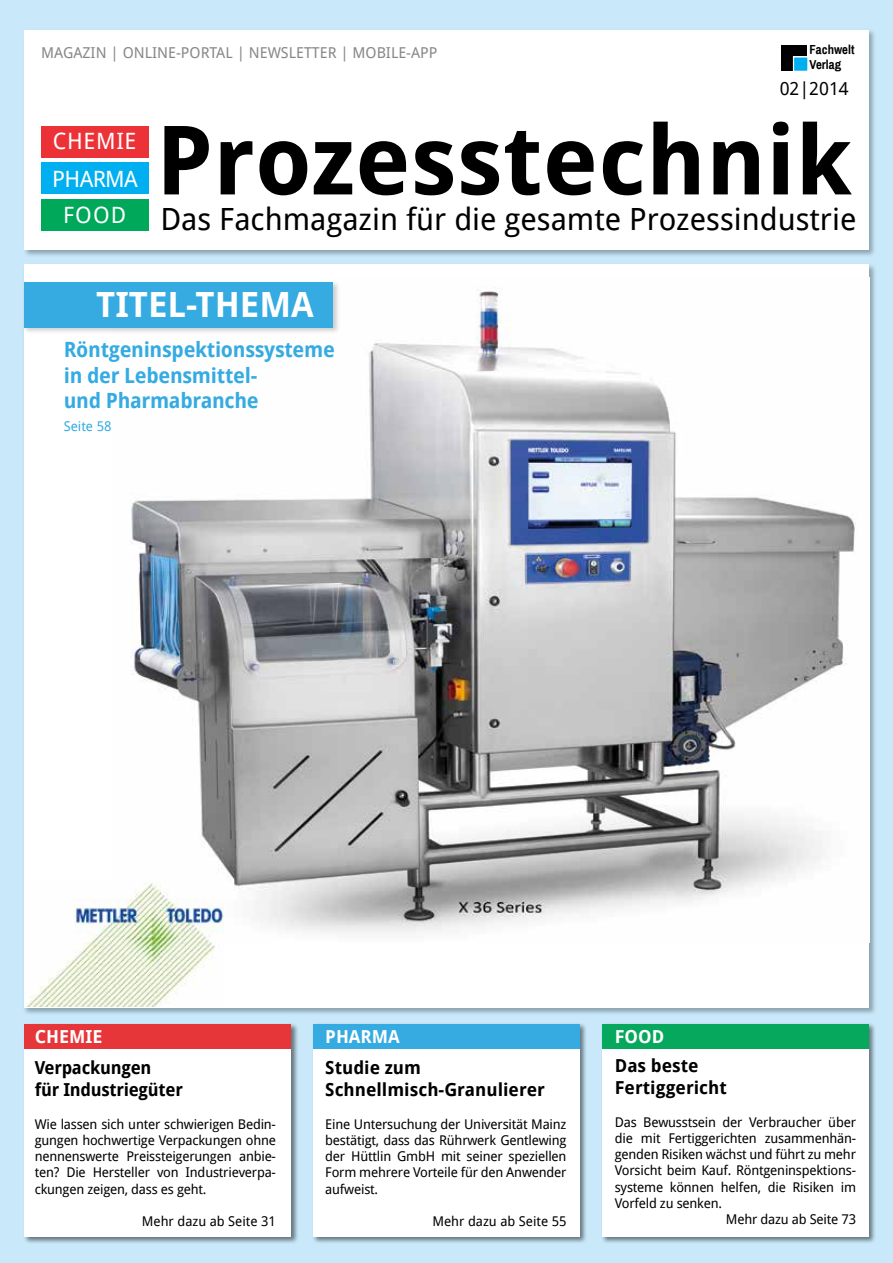
<style>
.page{position:relative;width:893px;height:1263px;background:#c9e9fb}
.page>*{position:absolute;margin:0;border:0;box-sizing:border-box;transform-origin:0 0}
.t1{font:700 95.85px "Droid Sans";color:#000}
.t2{font:700 34.8px "Droid Sans";color:#fff}
.t3{font:30.6px "Droid Sans";color:#000}
.t4{font:22.5px/37px "Droid Sans";letter-spacing:.03em;color:#fff;text-align:center}
.t5{font:700 21px/25.2px "Droid Sans";letter-spacing:-.015em;color:#35abe2}
.t6{font:700 17.85px/21.5px "Droid Sans";color:#000}
.t7{font:700 17.85px "Droid Sans";color:#fff}
.t8{font:17.85px "Droid Sans";color:#000}
.t9{font:15px "Droid Sans";color:#878787}
.t10{font:13.5px/16.2px "Droid Sans";letter-spacing:-.015em;color:#000;text-align:justify}
.t11{font:13.5px "Droid Sans";color:#35abe2}
.t12{font:700 12.75px/15.3px "Archivo Narrow";color:#000}
</style>
<div class="page">
<div style="left:23px;top:263px;width:854px;height:752px;background:#000;opacity:.3"></div>
<div style="left:24px;top:265px;width:845px;height:743px;background:#fff"></div>
<img style="left:130px;top:287px;width:726px;height:646px">
<div style="left:23px;top:28px;width:854px;height:229px;background:#000;opacity:.3"></div>
<div style="left:24px;top:30px;width:845px;height:220px;background:#fff"></div>
<div style="left:23px;top:1022px;width:276px;height:222px;background:#000;opacity:.5"></div>
<div style="left:24px;top:1024px;width:267px;height:213px;background:#fff"></div>
<div style="left:312px;top:1022px;width:275px;height:222px;background:#000;opacity:.5"></div>
<div style="left:313px;top:1024px;width:267px;height:213px;background:#fff"></div>
<div style="left:601px;top:1022px;width:276px;height:222px;background:#000;opacity:.5"></div>
<div style="left:602px;top:1024px;width:267px;height:213px;background:#fff"></div>
<div style="left:781px;top:45px;width:26px;height:26px;background:#000"></div>
<div style="left:793px;top:56px;width:16px;height:16px;background:#00afef;border:1px solid #fff"></div>
<div style="left:41px;top:126px;width:107px;height:32px;background:#ed3237"></div>
<div style="left:41px;top:162px;width:107px;height:32px;background:#00afef"></div>
<div style="left:41px;top:199px;width:107px;height:32px;background:#00a859"></div>
<div style="left:24px;top:1024px;width:267px;height:24px;background:#e73639"></div>
<div style="left:313px;top:1024px;width:267px;height:24px;background:#35abe2"></div>
<div style="left:602px;top:1024px;width:267px;height:24px;background:#06a85d"></div>
<img style="left:25px;top:882px;width:199px;height:125px">
<div style="left:23px;top:281px;width:318px;height:54px;background:#000;opacity:.2"></div>
<div style="left:24px;top:282px;width:309px;height:45px;background:#35abe2"></div>
<p class="t9" style="left:41px;top:43px;width:398px">MAGAZIN | ONLINE-PORTAL | NEWSLETTER | MOBILE-APP</p>
<p class="t12" style="left:809px;top:42px;width:46px">Fachwelt<br>Verlag</p>
<h3 class="t8" style="left:780px;top:76px;width:71px">02|2014</h3>
<h3 class="t4" style="left:52px;top:122px;width:87px">CHEMIE<br>PHARMA<br>FOOD</h3>
<h1 class="t1" style="left:156px;top:92px;width:697px">Prozesstechnik</h1>
<h3 class="t3" style="left:160px;top:197px;width:698px">Das Fachmagazin für die gesamte Prozessindustrie</h3>
<h2 class="t2" style="left:96px;top:279px;width:219px">TITEL-THEMA</h2>
<h3 class="t5" style="left:64px;top:337px;width:273px">Röntgeninspektionssysteme in der Lebensmittel-<br>und Pharmabranche</h3>
<p class="t11" style="left:64px;top:417px;width:49px">Seite 58</p>
<h3 class="t7" style="left:35px;top:1024px;width:69px">CHEMIE</h3>
<h3 class="t7" style="left:325px;top:1024px;width:76px">PHARMA</h3>
<h3 class="t7" style="left:615px;top:1024px;width:51px">FOOD</h3>
<h3 class="t6" style="left:35px;top:1057px;width:150px">Verpackungen<br>für Industriegüter</h3>
<p class="t10" style="left:35px;top:1116px;width:243px">Wie lassen sich unter schwierigen Bedin&shy;gungen hochwertige Verpackungen ohne nennenswerte Preissteigerungen anbie&shy;ten? Die Hersteller von Industrieverpa&shy;ckungen zeigen, dass es geht.</p>
<p class="t10" style="left:142px;top:1212px;width:136px">Mehr dazu ab Seite 31</p>
<h3 class="t6" style="left:325px;top:1057px;width:221px">Studie zum<br>Schnellmisch-Granulierer</h3>
<p class="t10" style="left:325px;top:1116px;width:243px">Eine Untersuchung der Universität Mainz bestätigt, dass das Rührwerk Gentlewing der Hüttlin GmbH mit seiner speziellen Form mehrere Vorteile für den Anwender aufweist.</p>
<p class="t10" style="left:432px;top:1212px;width:136px">Mehr dazu ab Seite 55</p>
<h3 class="t6" style="left:615px;top:1055px;width:114px">Das beste<br>Fertiggericht</h3>
<p class="t10" style="left:615px;top:1114px;width:243px">Das Bewusstsein der Verbraucher über</p>
<p class="t10" style="left:615px;top:1130px;width:243px">die mit Fertiggerichten zusammenhän-</p>
<p class="t10" style="left:615px;top:1146px;width:243px">genden Risiken wächst und führt zu mehr</p>
<p class="t10" style="left:615px;top:1162px;width:243px">Vorsicht beim Kauf. Röntgeninspektions-</p>
<p class="t10" style="left:615px;top:1178px;width:243px">systeme können helfen, die Risiken im</p>
<p class="t10" style="left:615px;top:1194px;width:109px">Vorfeld zu senken.</p>
<p class="t10" style="left:726px;top:1210px;width:132px">Mehr dazu ab Seite 73</p>
</div>
